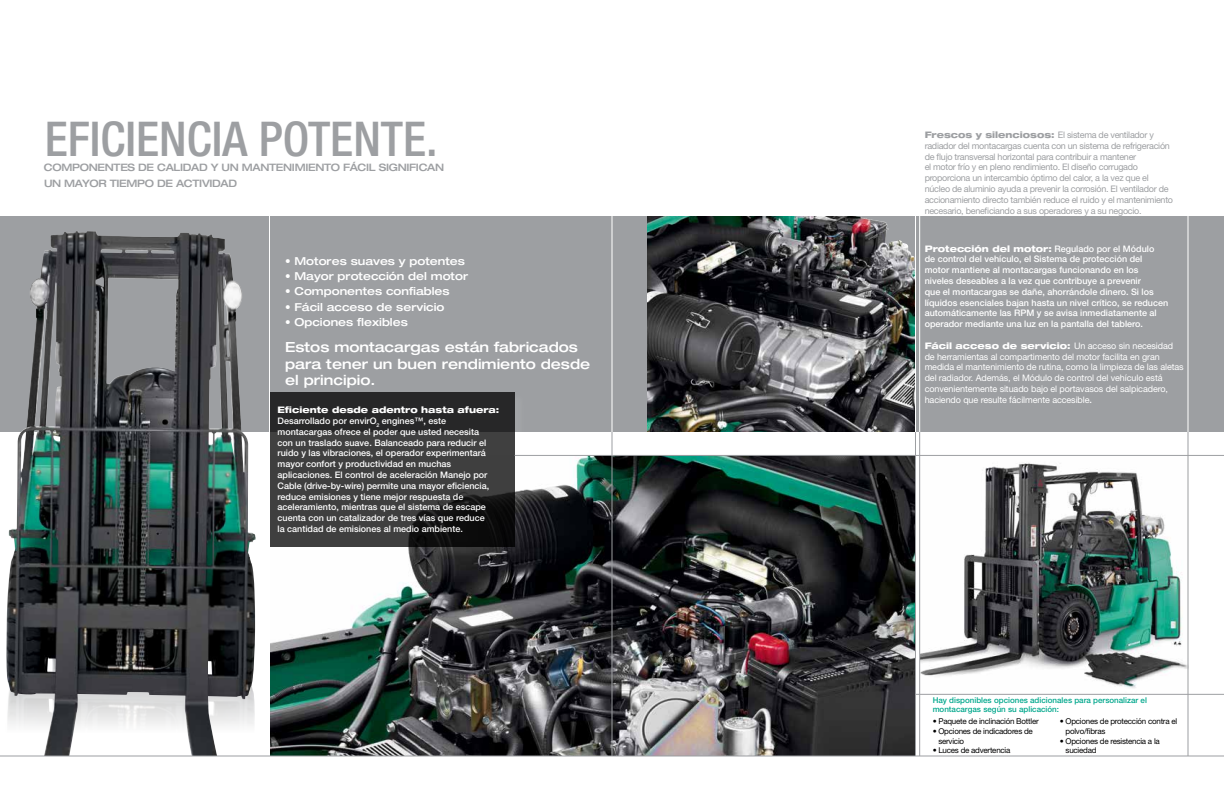
<style>
.page{position:relative;width:1224px;height:792px;background:#fff}
.page>*{position:absolute;margin:0;border:0;box-sizing:border-box;transform-origin:0 0}
.t1{font:500 condensed 48px "Helvetica Neue";color:#9d9fa2}
.t2{font:500 expanded 14px/16.8px "Helvetica Neue";color:#fff}
.t3{font:500 expanded 11px "Helvetica Neue";color:#fff}
.t4{font:500 expanded 10.2px/15.3px "Helvetica Neue";letter-spacing:-.03em;color:#9d9fa2}
.t5{font:500 9px/10.8px "Helvetica Neue";color:#fff}
.t6{font:9px/10.8px "Helvetica Neue";letter-spacing:-.03em;color:#9d9fa2}
.t7{font:9px/10.8px "Helvetica Neue";letter-spacing:-.01em;color:#fff}
.t8{font:8px/9.6px "Helvetica Neue";letter-spacing:-.03em;color:#000}
.t9{font:500 8px/9.6px "Helvetica Neue";color:#00a78c}
.s1{font-weight:800;font-stretch:expanded}
.s2{font-weight:500}
</style>
<div class="page">
<div style="left:0;top:216px;width:1224px;height:216px;background:#9d9fa2"></div>
<img style="left:6px;top:231px;width:249px;height:525px">
<hr style="left:269px;top:212px;width:1px;height:580px;background:#fff">
<hr style="left:612px;top:0;width:1px;height:432px;background:#fff">
<img style="left:270px;top:456px;width:645px;height:300px">
<div style="left:271px;top:393px;width:255px;height:166px;background:#fff;opacity:.1"></div>
<svg style="left:270px;top:392px;width:245px;height:154px;fill:#3f3f3f"></svg>
<img style="left:920px;top:456px;width:268px;height:238px">
<hr style="left:915px;top:694px;width:309px;height:1px;background:#9d9fa2">
<hr style="left:1188px;top:176px;width:1px;height:256px;background:#fff">
<hr style="left:515px;top:455px;width:709px;height:1px;background:#9d9fa2">
<hr style="left:915px;top:176px;width:1px;height:256px;background:#fff">
<hr style="left:919px;top:176px;width:1px;height:256px;background:#fff">
<hr style="left:0;top:756px;width:1224px;height:1px;background:#9d9fa2">
<hr style="left:612px;top:432px;width:1px;height:324px;background:#9d9fa2">
<hr style="left:915px;top:432px;width:1px;height:324px;background:#9d9fa2">
<hr style="left:919px;top:432px;width:1px;height:324px;background:#9d9fa2">
<hr style="left:1188px;top:432px;width:1px;height:324px;background:#9d9fa2">
<img style="left:647px;top:216px;width:268px;height:216px">
<h1 class="t1" style="left:45px;top:110px;width:395px">EFICIENCIA POTENTE.</h1>
<p class="t4" style="left:44px;top:160px;width:402px">COMPONENTES DE CALIDAD Y UN MANTENIMIENTO FÁCIL SIGNIFICAN<br>UN MAYOR TIEMPO DE ACTIVIDAD</p>
<p class="t3" style="left:285px;top:254px;width:181px">• Motores suaves y potentes</p>
<p class="t3" style="left:285px;top:269px;width:185px">• Mayor protección del motor</p>
<p class="t3" style="left:285px;top:285px;width:166px">• Componentes confiables</p>
<p class="t3" style="left:285px;top:300px;width:161px">• Fácil acceso de servicio</p>
<p class="t3" style="left:285px;top:315px;width:124px">• Opciones flexibles</p>
<h2 class="t2" style="left:285px;top:338px;width:307px">Estos montacargas están fabricados para tener un buen rendimiento desde el principio.</h2>
<p class="t5" style="left:278px;top:405px;width:223px"><span class="s1">Eficiente desde adentro hasta afuera:<br></span>Desarrollado por envirO<sub>2</sub> engines™, este montacargas ofrece el poder que usted necesita<br>con un traslado suave. Balanceado para reducir el ruido y las vibraciones, el operador experimentará mayor confort y productividad en muchas aplicaciones. El control de aceleración Manejo por Cable (drive-by-wire) permite una mayor eficiencia, reduce emisiones y tiene mejor respuesta de aceleramiento, mientras que el sistema de escape cuenta con un catalizador de tres vías que reduce<br>la cantidad de emisiones al medio ambiente.</p>
<p class="t6" style="left:925px;top:129px;width:250px"><span class="s1">Frescos y silenciosos:</span> El sistema de ventilador y radiador del montacargas cuenta con un sistema de refrigeración de flujo transversal horizontal para contribuir a mantener<br>el motor frío y en pleno rendimiento. El diseño corrugado proporciona un intercambio óptimo del calor, a la vez que el núcleo de aluminio ayuda a prevenir la corrosión. El ventilador de accionamiento directo también reduce el ruido y el mantenimiento necesario, beneficiando a sus operadores y a su negocio.</p>
<p class="t5" style="left:925px;top:243px;width:245px"><span class="s1">Protección del motor:</span> Regulado por el Módulo<br>de control del vehículo, el Sistema de protección del motor mantiene al montacargas funcionando en los niveles deseables a la vez que contribuye a prevenir<br>que el montacargas se dañe, ahorrándole dinero. Si los líquidos esenciales bajan hasta un nivel crítico, se reducen automáticamente las RPM y se avisa inmediatamente al operador mediante una luz en la pantalla del tablero.</p>
<p class="t7" style="left:925px;top:340px;width:261px"><span class="s1">Fácil acceso de servicio:</span> Un acceso sin necesidad de herramientas al compartimento del motor facilita en gran medida el mantenimiento de rutina, como la limpieza de las aletas del radiador. Además, el Módulo de control del vehículo está convenientemente situado bajo el portavasos del salpicadero, haciendo que resulte fácilmente accesible<span class="s2">.</span></p>
<p class="t9" style="left:933px;top:695px;width:216px">Hay disponibles opciones adicionales para personalizar el montacargas según su aplicación:</p>
<p class="t8" style="left:933px;top:717px;width:108px">• Paquete de inclinación Bottler</p>
<p class="t8" style="left:938px;top:726px;width:96px;text-indent:-6px">• Opciones de indicadores de servicio</p>
<p class="t8" style="left:933px;top:745px;width:79px">• Luces de advertencia</p>
<p class="t8" style="left:1066px;top:717px;width:113px;text-indent:-6px">• Opciones de protección contra el polvo/fibras</p>
<p class="t8" style="left:1066px;top:736px;width:96px;text-indent:-6px">• Opciones de resistencia a la suciedad</p>
</div>
